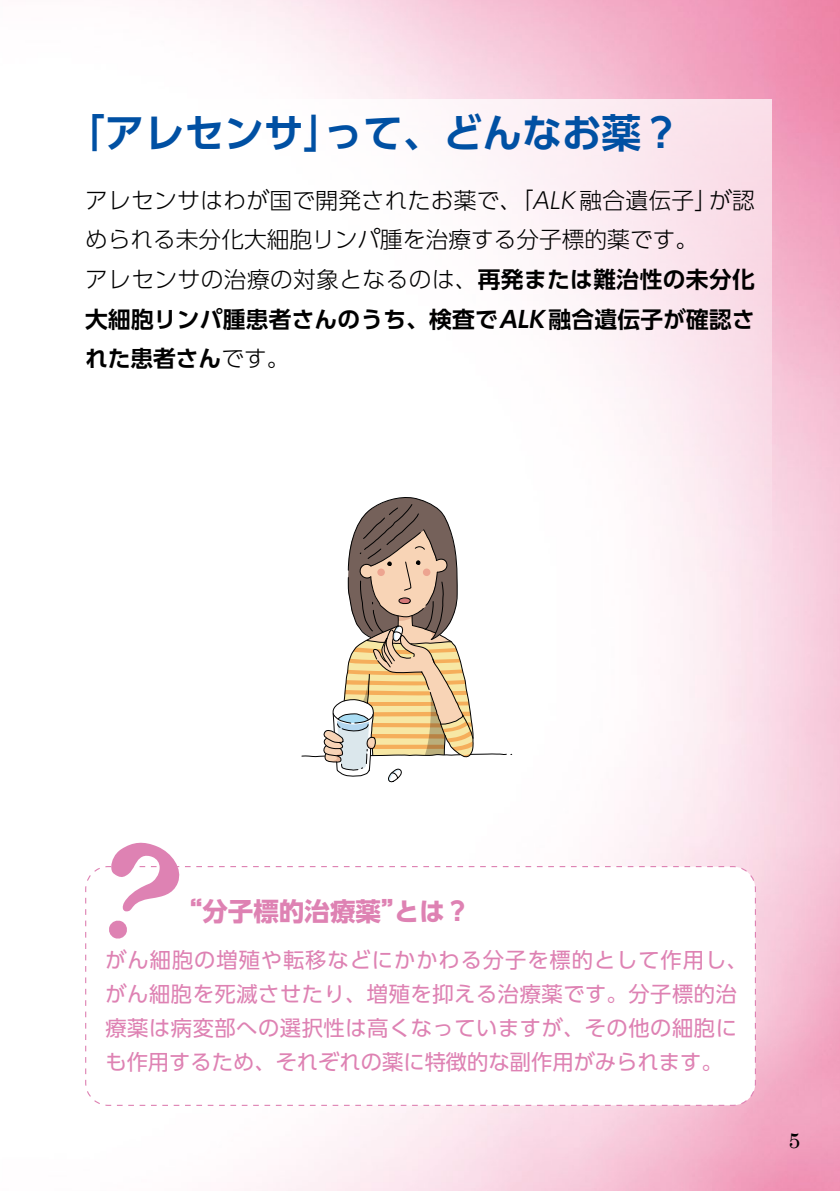
<style>
.page{position:relative;width:840px;height:1191px;background:#fff}
.page>*{position:absolute;margin:0;border:0;box-sizing:border-box;transform-origin:0 0}
.t1{font:700 39.6px "UD Shin Go Pro De";color:#0050a3}
.t2{font:700 25.6px "UD Shin Go Pro";color:#de82b3}
.t3{font:700 22.6px/39.6px "UD Shin Go Pro De";letter-spacing:.01em;color:#000;text-align:justify}
.t4{font:300 22.6px/39.6px "UD Shin Go Pro";color:#000}
.t5{font:21.2px/34px "UD Shin Go Pro";letter-spacing:.025em;color:#de82b3}
.t6{font:21.2px "Century Schoolbook";color:#000}
.s1{font-style:italic}
.s2{font-family:"UD Shin Go Pro";font-weight:300}
</style>
<div class="page">
<svg style="left:342px;top:99px;width:429px;height:501px;fill:#fdf6f9"></svg>
<svg style="left:85px;top:865px;width:671px;height:241px"></svg>
<svg style="left:108px;top:840px;width:615px;height:99px"></svg>
<svg style="left:301px;top:496px;width:211px;height:287px"></svg>
<p class="t1" style="left:65px;top:101px;width:617px">「アレセンサ」って、どんなお薬？</p>
<p class="t4" style="left:85px;top:179px;width:671px">アレセンサはわが国で開発されたお薬で、「<span class="s1">ALK</span>融合遺伝子」が認められる未分化大細胞リンパ腫を治療する分子標的薬です。</p>
<p class="t3" style="left:85px;top:259px;width:671px"><span class="s2">アレセンサの治療の対象となるのは、</span>再発または難治性の未分化大細胞リンパ腫患者さんのうち、検査で<span class="s1">ALK</span>融合遺伝子が確認された患者さん<span class="s2">です。</span></p>
<p class="t2" style="left:177px;top:890px;width:295px">“分子標的治療薬”とは？</p>
<p class="t5" style="left:105px;top:942px;width:643px">がん細胞の増殖や転移などにかかわる分子を標的として作用し、がん細胞を死滅させたり、増殖を抑える治療薬です。分子標的治療薬は病変部への選択性は高くなっていますが、その他の細胞にも作用するため、それぞれの薬に特徴的な副作用がみられます。</p>
<p class="t6" style="left:788px;top:1127px;width:13px">5</p>
</div>
